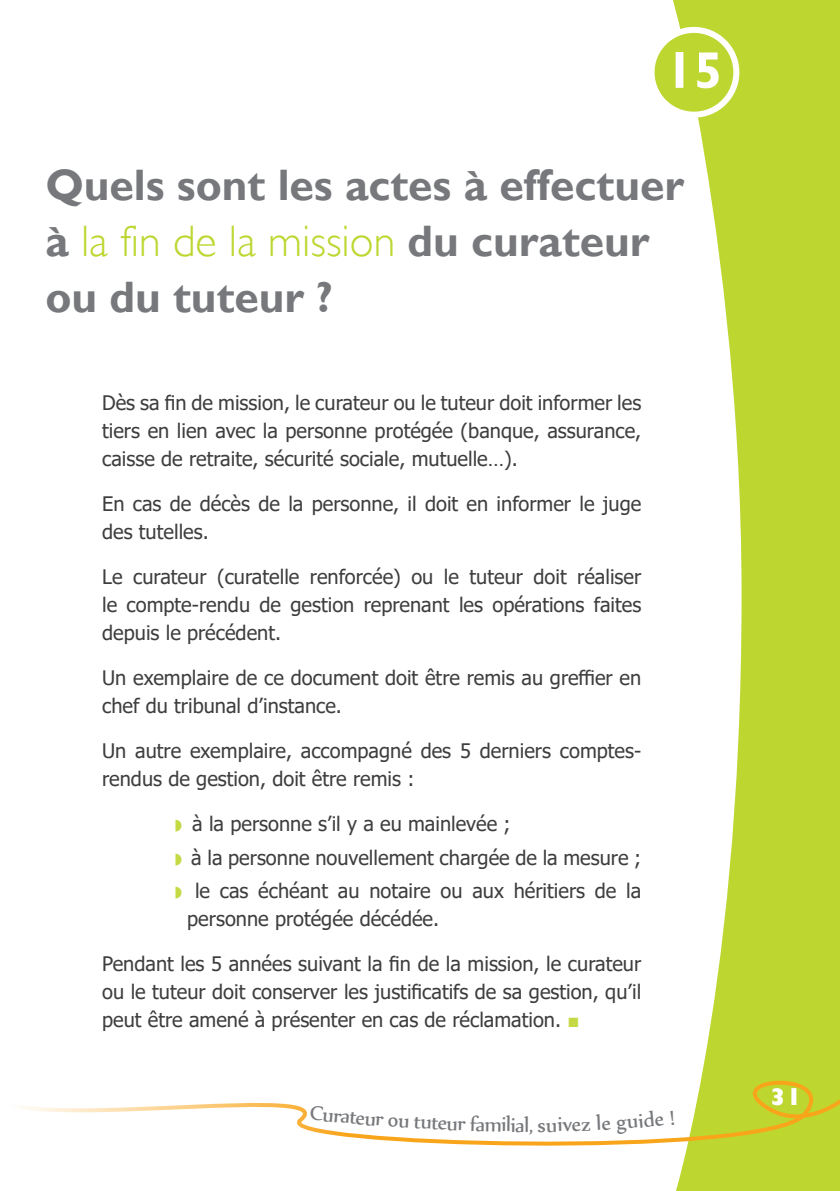
<style>
.page{position:relative;width:840px;height:1191px;background:#fff}
.page>*{position:absolute;margin:0;border:0;box-sizing:border-box;transform-origin:0 0}
.t1{font:700 51.8px "Gill Sans";color:#fff}
.titre{font:700 44px/56px "Gill Sans";color:#76787b}
.t2{font:24px "Nyala";color:#76787b}
.t3{font:800 24px "Gill Sans";color:#fff}
.texte{font:20px/28px "Tahoma";color:#3e3e3f}
.s1{font-weight:300;color:#bed630}
.s2{font-family:"Arial";font-weight:700;color:#c4d944}
</style>
<div class="page">
<svg style="left:673px;top:0;width:166px;height:1191px;fill:#bed630"></svg>
<div style="left:651px;top:30px;width:85px;height:85px;background:#bed630;border-radius:50%"></div>
<div style="left:648px;top:27px;width:91px;height:91px;border:6px solid #fff;border-radius:50%"></div>
<svg style="left:25px;top:1078px;width:814px;height:69px"></svg>
<svg style="left:310px;top:1105px;width:32px;height:17px"></svg>
<svg style="left:375px;top:1116px;width:33px;height:11px"></svg>
<svg style="left:546px;top:1114px;width:64px;height:17px"></svg>
<svg style="left:616px;top:1110px;width:58px;height:24px"></svg>
<p class="t1" style="left:665px;top:39px;width:59px">15</p>
<p class="titre" style="left:45px;top:157px;width:640px">Quels sont les actes à effectuer à <span class="s1">la fin de la mission</span> du curateur ou du tuteur ?</p>
<p class="texte" style="left:102px;top:389px;width:540px;text-align:justify">Dès sa fin de mission, le curateur ou le tuteur doit informer les tiers en lien avec la personne protégée (banque, assurance, caisse de retraite, sécurité sociale, mutuelle…).</p>
<p class="texte" style="left:102px;top:490px;width:540px">En cas de décès de la personne, il doit en informer le juge des tutelles.</p>
<p class="texte" style="left:102px;top:563px;width:540px;text-align:justify">Le curateur (curatelle renforcée) ou le tuteur doit réaliser le compte-rendu de gestion reprenant les opérations faites depuis le précédent.</p>
<p class="texte" style="left:102px;top:664px;width:540px">Un exemplaire de ce document doit être remis au greffier en chef du tribunal d’instance.</p>
<p class="texte" style="left:102px;top:737px;width:540px">Un autre exemplaire, accompagné des 5 derniers comptes&shy;rendus de gestion, doit être remis :</p>
<p class="texte" style="left:192px;top:810px;width:320px">à la personne s’il y a eu mainlevée ;</p>
<p class="texte" style="left:191px;top:844px;width:451px">à la personne nouvellement chargée de la mesure ;</p>
<p class="texte" style="left:187px;top:878px;width:455px;text-indent:8px">le cas échéant au notaire ou aux héritiers de la personne protégée décédée.</p>
<p class="texte" style="left:102px;top:951px;width:540px;text-align:justify">Pendant les 5 années suivant la fin de la mission, le curateur ou le tuteur doit conserver les justificatifs de sa gestion, qu’il peut être amené à présenter en cas de réclamation. <span class="s2">■</span></p>
<p class="t2" style="left:342px;top:1101px;width:37px;rotate:5deg">ateu</p>
<p class="t2" style="left:414px;top:1106px;width:35px;rotate:3deg">tute</p>
<p class="t2" style="left:446px;top:1108px;width:40px;rotate:2deg">ur fa</p>
<p class="t2" style="left:484px;top:1109px;width:33px;rotate:1deg">mili</p>
<p class="t2" style="left:515px;top:1110px;width:32px">al, s</p>
<p class="t3" style="left:769px;top:1083px;width:34px">31</p>
</div>
